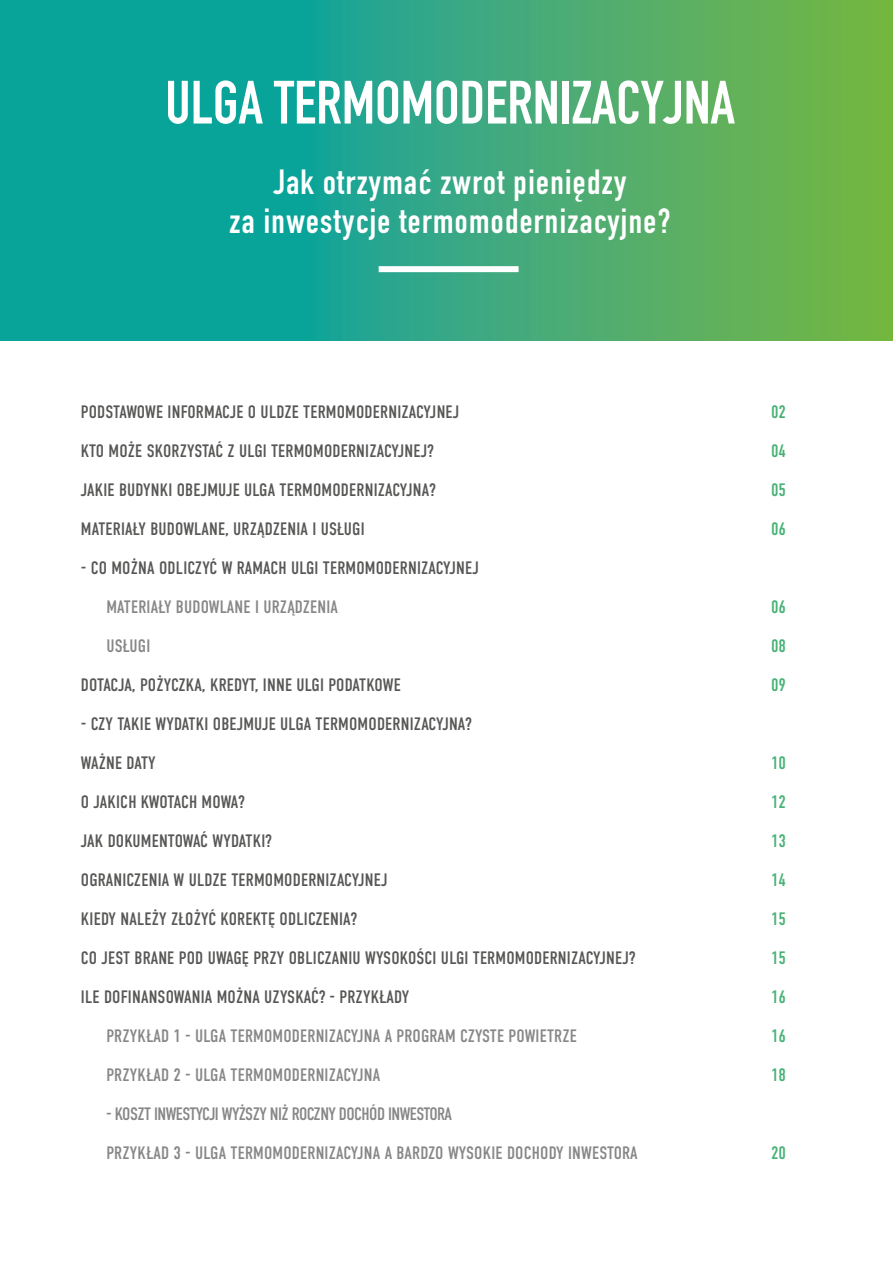
<style>
.page{position:relative;width:893px;height:1263px;background:#fff}
.page>*{position:absolute;margin:0;border:0;box-sizing:border-box;transform-origin:0 0}
.t1{font:700 60px "DIN Condensed";color:#fff}
.t2{font:700 34.5px "DIN Condensed";letter-spacing:.04em;color:#fff}
.t3{font:18px "DIN Condensed";letter-spacing:.01em;color:#575756}
.t4{font:18px "DIN Condensed";letter-spacing:.01em;color:#878787}
.t5{font:18px "DIN Condensed";letter-spacing:-.03em;color:#878787}
.t6{font:18px "DIN Condensed";color:#49b277}
</style>
<div class="page">
<svg style="left:0;top:0;width:893px;height:340px;background:#34a97d"></svg>
<div style="left:379px;top:266px;width:140px;height:6px;background:#fff"></div>
<p class="t1" style="left:165px;top:62px;width:571px">ULGA TERMOMODERNIZACYJNA</p>
<p class="t2" style="left:274px;top:159px;width:354px">Jak otrzymać zwrot pieniędzy</p>
<p class="t2" style="left:230px;top:198px;width:442px">za inwestycje termomodernizacyjne?</p>
<p class="t3" style="left:81px;top:402px;width:380px">PODSTAWOWE INFORMACJE O ULDZE TERMOMODERNIZACYJNEJ</p>
<p class="t3" style="left:81px;top:441px;width:354px">KTO MOŻE SKORZYSTAĆ Z ULGI TERMOMODERNIZACYJNEJ?</p>
<p class="t3" style="left:81px;top:480px;width:356px">JAKIE BUDYNKI OBEJMUJE ULGA TERMOMODERNIZACYJNA?</p>
<p class="t3" style="left:81px;top:519px;width:285px">MATERIAŁY BUDOWLANE, URZĄDZENIA I USŁUGI</p>
<p class="t3" style="left:81px;top:558px;width:400px">- CO MOŻNA ODLICZYĆ W RAMACH ULGI TERMOMODERNIZACYJNEJ</p>
<p class="t4" style="left:106px;top:597px;width:233px">MATERIAŁY BUDOWLANE I URZĄDZENIA</p>
<p class="t4" style="left:106px;top:636px;width:45px">USŁUGI</p>
<p class="t3" style="left:81px;top:675px;width:321px">DOTACJA, POŻYCZKA, KREDYT, INNE ULGI PODATKOWE</p>
<p class="t3" style="left:81px;top:714px;width:393px">- CZY TAKIE WYDATKI OBEJMUJE ULGA TERMOMODERNIZACYJNA?</p>
<p class="t3" style="left:81px;top:753px;width:76px">WAŻNE DATY</p>
<p class="t3" style="left:81px;top:792px;width:165px">O JAKICH KWOTACH MOWA?</p>
<p class="t3" style="left:81px;top:831px;width:192px">JAK DOKUMENTOWAĆ WYDATKI?</p>
<p class="t3" style="left:81px;top:870px;width:308px">OGRANICZENIA W ULDZE TERMOMODERNIZACYJNEJ</p>
<p class="t3" style="left:81px;top:909px;width:278px">KIEDY NALEŻY ZŁOŻYĆ KOREKTĘ ODLICZENIA?</p>
<p class="t3" style="left:81px;top:948px;width:556px">CO JEST BRANE POD UWAGĘ PRZY OBLICZANIU WYSOKOŚCI ULGI TERMOMODERNIZACYJNEJ?</p>
<p class="t3" style="left:81px;top:987px;width:330px">ILE DOFINANSOWANIA MOŻNA UZYSKAĆ? - PRZYKŁADY</p>
<p class="t4" style="left:106px;top:1026px;width:472px">PRZYKŁAD 1 - ULGA TERMOMODERNIZACYJNA A PROGRAM CZYSTE POWIETRZE</p>
<p class="t4" style="left:106px;top:1065px;width:275px">PRZYKŁAD 2 - ULGA TERMOMODERNIZACYJNA</p>
<p class="t5" style="left:106px;top:1104px;width:347px">- KOSZT INWESTYCJI WYŻSZY NIŻ ROCZNY DOCHÓD INWESTORA</p>
<p class="t4" style="left:106px;top:1143px;width:533px">PRZYKŁAD 3 - ULGA TERMOMODERNIZACYJNA A BARDZO WYSOKIE DOCHODY INWESTORA</p>
<p class="t6" style="left:771px;top:402px;width:17px">02</p>
<p class="t6" style="left:771px;top:441px;width:17px">04</p>
<p class="t6" style="left:771px;top:480px;width:17px">05</p>
<p class="t6" style="left:771px;top:519px;width:17px">06</p>
<p class="t6" style="left:771px;top:597px;width:17px">06</p>
<p class="t6" style="left:771px;top:636px;width:17px">08</p>
<p class="t6" style="left:771px;top:675px;width:17px">09</p>
<p class="t6" style="left:771px;top:753px;width:17px">10</p>
<p class="t6" style="left:771px;top:792px;width:17px">12</p>
<p class="t6" style="left:771px;top:831px;width:17px">13</p>
<p class="t6" style="left:771px;top:870px;width:17px">14</p>
<p class="t6" style="left:771px;top:909px;width:17px">15</p>
<p class="t6" style="left:771px;top:948px;width:17px">15</p>
<p class="t6" style="left:771px;top:987px;width:17px">16</p>
<p class="t6" style="left:771px;top:1026px;width:17px">16</p>
<p class="t6" style="left:771px;top:1065px;width:17px">18</p>
<p class="t6" style="left:771px;top:1143px;width:17px">20</p>
</div>
